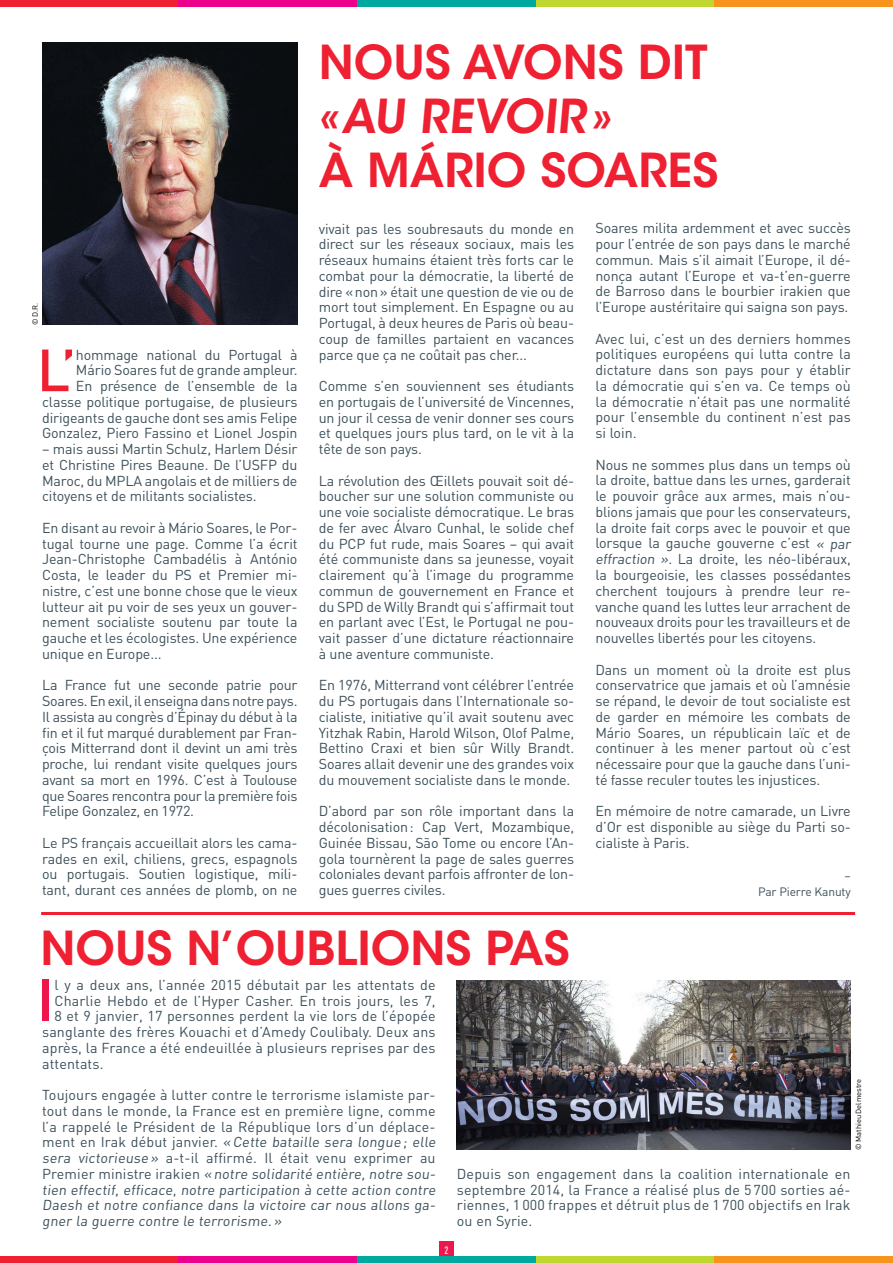
<style>
.page{position:relative;width:893px;height:1263px;background:#fff}
.page>*{position:absolute;margin:0;border:0;box-sizing:border-box;transform-origin:0 0}
.t1{font:500 58.5px "DIN";color:#ee2031}
.t2{font:500 58.5px "DIN";color:#ed174c}
.t3{font:46.5px/54px "ITC Avant Garde MM 575 750";color:#ee2031}
.t4{font:14.25px/15.8px "DIN";letter-spacing:-.01em;color:#3d505a;text-align:justify}
.t5{font:14.25px/15.8px "DIN";letter-spacing:.01em;color:#3d505a}
.t6{font:12px/15.8px "DIN";letter-spacing:-.01em;color:#3d505a;text-align:right}
.t7{font:500 10.5px "DIN Cond";color:#fff}
.t8{font:7.5px "DIN";letter-spacing:-.01em;color:#000}
</style>
<div class="page">
<div style="left:439px;top:1242px;width:15px;height:21px;background:#ed174c"></div>
<div style="left:0;top:0;width:179px;height:6px;background:#ee2031"></div>
<div style="left:179px;top:0;width:178px;height:6px;background:#ec008c"></div>
<div style="left:357px;top:0;width:179px;height:6px;background:#00a99d"></div>
<div style="left:536px;top:0;width:178px;height:6px;background:#bfd730"></div>
<div style="left:714px;top:0;width:179px;height:6px;background:#f7941e"></div>
<div style="left:0;top:1256px;width:179px;height:7px;background:#ee2031"></div>
<div style="left:179px;top:1256px;width:178px;height:7px;background:#ec008c"></div>
<div style="left:536px;top:1256px;width:178px;height:7px;background:#bfd730"></div>
<div style="left:714px;top:1256px;width:179px;height:7px;background:#f7941e"></div>
<div style="left:357px;top:1256px;width:179px;height:7px;background:#00a99d"></div>
<img style="left:42px;top:43px;width:256px;height:282px">
<img style="left:457px;top:980px;width:394px;height:170px">
<hr style="left:41px;top:912px;width:814px;height:3px;background:#ee2031">
<p class="t8" style="left:30px;top:325px;width:24px;rotate:-90deg">© D.R.</p>
<p class="t4" style="left:42px;top:346px;width:257px;text-align:right">hommage national du Portugal à Mário Soares fut de grande ampleur.<br>En présence de l’ensemble de la classe politique portugaise, de plusieurs dirigeants de gauche dont ses amis Felipe Gonzalez, Piero Fassino et Lionel Jospin</p>
<p class="t4" style="left:42px;top:441px;width:257px">– mais aussi Martin Schulz, Harlem Désir et Christine Pires Beaune. De l’USFP du Maroc, du MPLA angolais et de milliers de citoyens et de militants socialistes.</p>
<p class="t4" style="left:42px;top:520px;width:257px">En disant au revoir à Mário Soares, le Por&shy;tugal tourne une page. Comme l’a écrit Jean-Christophe Cambadélis à António Costa, le leader du PS et Premier mi&shy;nistre, c’est une bonne chose que le vieux lutteur ait pu voir de ses yeux un gouver&shy;nement socialiste soutenu par toute la gauche et les écologistes. Une expérience unique en Europe...</p>
<p class="t4" style="left:42px;top:677px;width:257px">La France fut une seconde patrie pour Soares. En exil, il enseigna dans notre pays.<br>Il assista au congrès d’Épinay du début à la fin et il fut marqué durablement par Fran&shy;çois Mitterrand dont il devint un ami très proche, lui rendant visite quelques jours avant sa mort en 1996. C’est à Toulouse que Soares rencontra pour la première fois Felipe Gonzalez, en 1972.</p>
<p class="t4" style="left:42px;top:835px;width:257px">Le PS français accueillait alors les cama&shy;rades en exil, chiliens, grecs, espagnols ou portugais. Soutien logistique, mili&shy;tant, durant ces années de plomb, on ne</p>
<h1 class="t1" style="left:37px;top:333px;width:41px">L’</h1>
<h2 class="t3" style="left:319px;top:36px;width:401px">NOUS AVONS DIT « AU REVOIR»<br>À MÁRIO SOARES</h2>
<p class="t4" style="left:319px;top:220px;width:257px">vivait pas les soubresauts du monde en direct sur les réseaux sociaux, mais les réseaux humains étaient très forts car le combat pour la démocratie, la liberté de dire «non» était une question de vie ou de mort tout simplement. En Espagne ou au Portugal, à deux heures de Paris où beau&shy;coup de familles partaient en vacances parce que ça ne coûtait pas cher...</p>
<p class="t4" style="left:319px;top:378px;width:257px">Comme s’en souviennent ses étudiants en portugais de l’université de Vincennes, un jour il cessa de venir donner ses cours et quelques jours plus tard, on le vit à la tête de son pays.</p>
<p class="t4" style="left:319px;top:472px;width:257px">La révolution des Œillets pouvait soit dé&shy;boucher sur une solution communiste ou une voie socialiste démocratique. Le bras de fer avec Álvaro Cunhal, le solide chef du PCP fut rude, mais Soares – qui avait été communiste dans sa jeunesse, voyait clairement qu’à l’image du programme commun de gouvernement en France et du SPD de Willy Brandt qui s’affirmait tout en parlant avec l’Est, le Portugal ne pou&shy;vait passer d’une dictature réactionnaire à une aventure communiste.</p>
<p class="t4" style="left:319px;top:677px;width:257px">En 1976, Mitterrand vont célébrer l’entrée du PS portugais dans l’Internationale so&shy;cialiste, initiative qu’il avait soutenu avec Yitzhak Rabin, Harold Wilson, Olof Palme, Bettino Craxi et bien sûr Willy Brandt.<br>Soares allait devenir une des grandes voix du mouvement socialiste dans le monde.</p>
<p class="t4" style="left:319px;top:803px;width:257px">D’abord par son rôle important dans la décolonisation: Cap Vert, Mozambique, Guinée Bissau, São Tome ou encore l’An&shy;gola tournèrent la page de sales guerres coloniales devant parfois affronter de lon&shy;gues guerres civiles.</p>
<p class="t4" style="left:595px;top:220px;width:257px">Soares milita ardemment et avec succès pour l’entrée de son pays dans le marché commun. Mais s’il aimait l’Europe, il dé&shy;nonça autant l’Europe et va-t’en-guerre de Barroso dans le bourbier irakien que l’Europe austéritaire qui saigna son pays.</p>
<p class="t4" style="left:595px;top:330px;width:257px">Avec lui, c’est un des derniers hommes politiques européens qui lutta contre la dictature dans son pays pour y établir la démocratie qui s’en va. Ce temps où la démocratie n’était pas une normalité pour l’ensemble du continent n’est pas si loin.</p>
<p class="t4" style="left:595px;top:456px;width:259px;text-align:left">Nous ne sommes plus dans un temps où la droite, battue dans les urnes, garderait le pouvoir grâce aux armes, mais n’ou&shy;blions jamais que pour les conservateurs, la droite fait corps avec le pouvoir et que lorsque la gauche gouverne c’est « par effraction ». La droite, les néo-libéraux, la bourgeoisie, les classes possédantes cherchent toujours à prendre leur re&shy;vanche quand les luttes leur arrachent de nouveaux droits pour les travailleurs et de nouvelles libertés pour les citoyens.</p>
<p class="t4" style="left:595px;top:661px;width:257px">Dans un moment où la droite est plus conservatrice que jamais et où l’amnésie se répand, le devoir de tout socialiste est de garder en mémoire les combats de Mário Soares, un républicain laïc et de continuer à les mener partout où c’est nécessaire pour que la gauche dans l’uni&shy;té fasse reculer toutes les injustices.</p>
<p class="t4" style="left:595px;top:803px;width:257px">En mémoire de notre camarade, un Livre d’Or est disponible au siège du Parti so&shy;cialiste à Paris.</p>
<p class="t6" style="left:758px;top:867px;width:94px">–<br>Par Pierre Kanuty</p>
<h2 class="t3" style="left:40px;top:922px;width:531px">NOUS N’OUBLIONS PAS</h2>
<h1 class="t2" style="left:37px;top:963px;width:19px">I</h1>
<p class="t5" style="left:54px;top:976px;width:383px">l y a deux ans, l’année 2015 débutait par les attentats de</p>
<p class="t5" style="left:54px;top:992px;width:383px">Charlie Hebdo et de l’Hyper Casher. En trois jours, les 7,</p>
<p class="t5" style="left:54px;top:1008px;width:383px">8 et 9 janvier, 17 personnes perdent la vie lors de l’épopée</p>
<p class="t5" style="left:42px;top:1024px;width:395px">sanglante des frères Kouachi et d’Amedy Coulibaly. Deux ans</p>
<p class="t5" style="left:42px;top:1039px;width:395px">après, la France a été endeuillée à plusieurs reprises par des</p>
<p class="t5" style="left:42px;top:1055px;width:63px">attentats.</p>
<p class="t5" style="left:42px;top:1087px;width:397px">Toujours engagée à lutter contre le terrorisme islamiste par&shy;tout dans le monde, la France est en première ligne, comme l’a rappelé le Président de la République lors d’un déplace&shy;ment en Irak début janvier. «Cette bataille sera longue ; elle sera victorieuse» a-t-il affirmé. Il était venu exprimer au Premier ministre irakien « notre solidarité entière, notre sou&shy;tien effectif, efficace, notre participation à cette action contre Daesh et notre confiance dans la victoire car nous allons ga&shy;gner la guerre contre le terrorisme. »</p>
<p class="t7" style="left:444px;top:1244px;width:6px">2</p>
<p class="t8" style="left:854px;top:1150px;width:72px;rotate:-90deg">© Mathieu Delmestre</p>
<p class="t4" style="left:457px;top:1165px;width:395px">Depuis son engagement dans la coalition internationale en septembre 2014, la France a réalisé plus de 5 700 sorties aé&shy;riennes, 1 000 frappes et détruit plus de 1 700 objectifs en Irak ou en Syrie.</p>
</div>
